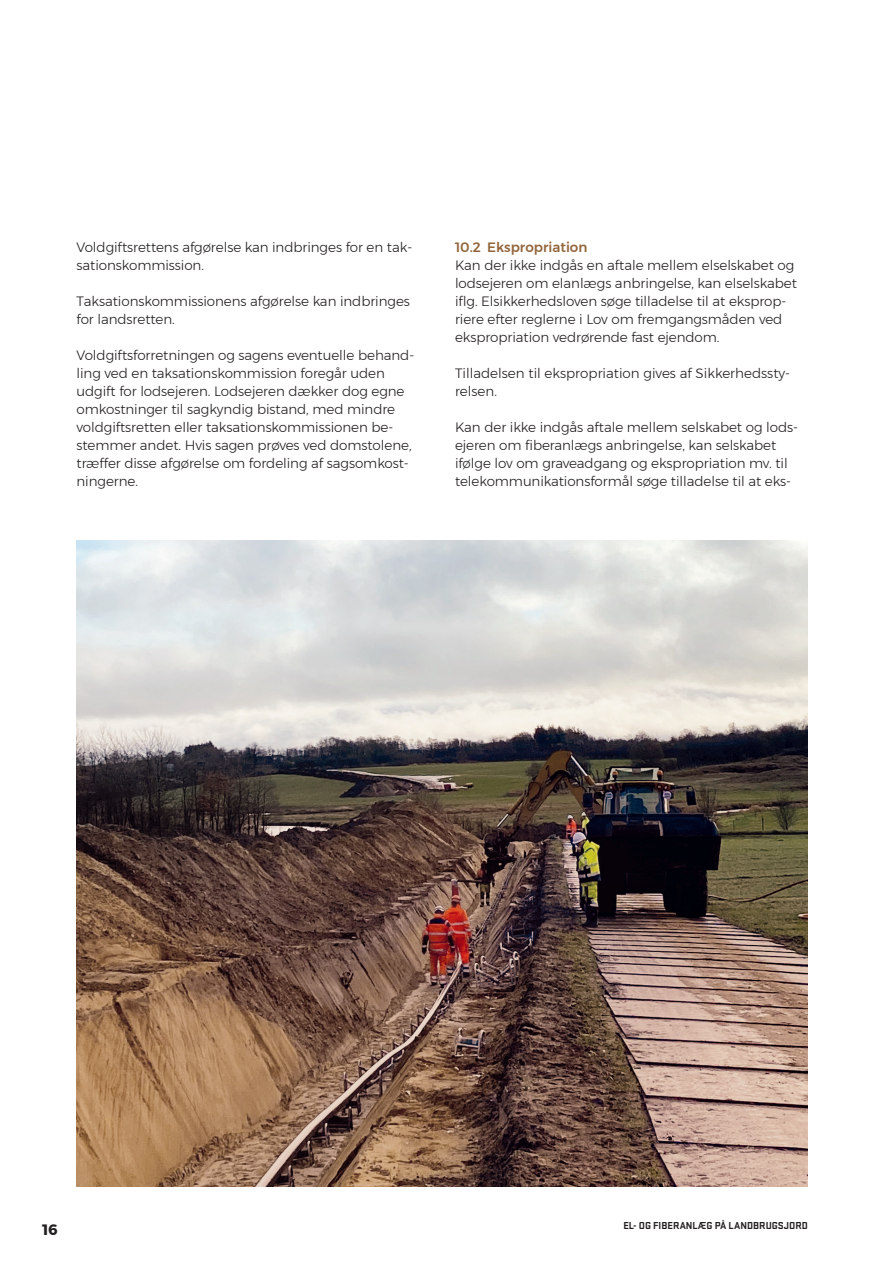
<style>
.page{position:relative;width:893px;height:1263px;background:#fff}
.page>*{position:absolute;margin:0;border:0;box-sizing:border-box;transform-origin:0 0}
.t1{font:700 15px "Montserrat";color:#231f20}
.t2{font:300 13.5px/18px "Montserrat";letter-spacing:-.005em;color:#231f20}
.t3{font:500 13.5px "Montserrat";color:#92653b}
.t4{font:700 10.5px "Stratum 1";color:#231f20}
</style>
<div class="page">
<img style="left:77px;top:540px;width:731px;height:646px">
<p class="t2" style="left:77px;top:238px;width:337px">Voldgiftsrettens afgørelse kan indbringes for en tak&shy;sationskommission.</p>
<p class="t2" style="left:77px;top:292px;width:335px">Taksationskommissionens afgørelse kan indbringes for landsretten.</p>
<p class="t2" style="left:77px;top:346px;width:339px">Voldgiftsforretningen og sagens eventuelle behand&shy;ling ved en taksationskommission foregår uden udgift for lodsejeren. Lodsejeren dækker dog egne omkostninger til sagkyndig bistand, med mindre voldgiftsretten eller taksationskommissionen be&shy;stemmer andet. Hvis sagen prøves ved domstolene, træffer disse afgørelse om fordeling af sagsomkost&shy;ningerne.</p>
<p class="t3" style="left:455px;top:237px;width:134px">10.2 Ekspropriation</p>
<p class="t2" style="left:455px;top:256px;width:343px">Kan der ikke indgås en aftale mellem elselskabet og lodsejeren om elanlægs anbringelse, kan elselskabet iflg. Elsikkerhedsloven søge tilladelse til at eksprop&shy;riere efter reglerne i Lov om fremgangsmåden ved ekspropriation vedrørende fast ejendom.</p>
<p class="t2" style="left:455px;top:364px;width:337px">Tilladelsen til ekspropriation gives af Sikkerhedssty&shy;relsen.</p>
<p class="t2" style="left:455px;top:418px;width:344px">Kan der ikke indgås aftale mellem selskabet og lods&shy;ejeren om fiberanlægs anbringelse, kan selskabet ifølge lov om graveadgang og ekspropriation mv. til telekommunikationsformål søge tilladelse til at eks-</p>
<p class="t1" style="left:43px;top:1217px;width:17px">16</p>
<p class="t4" style="left:623px;top:1219px;width:186px">EL- OG FIBERANLÆG PÅ LANDBRUGSJORD</p>
</div>
